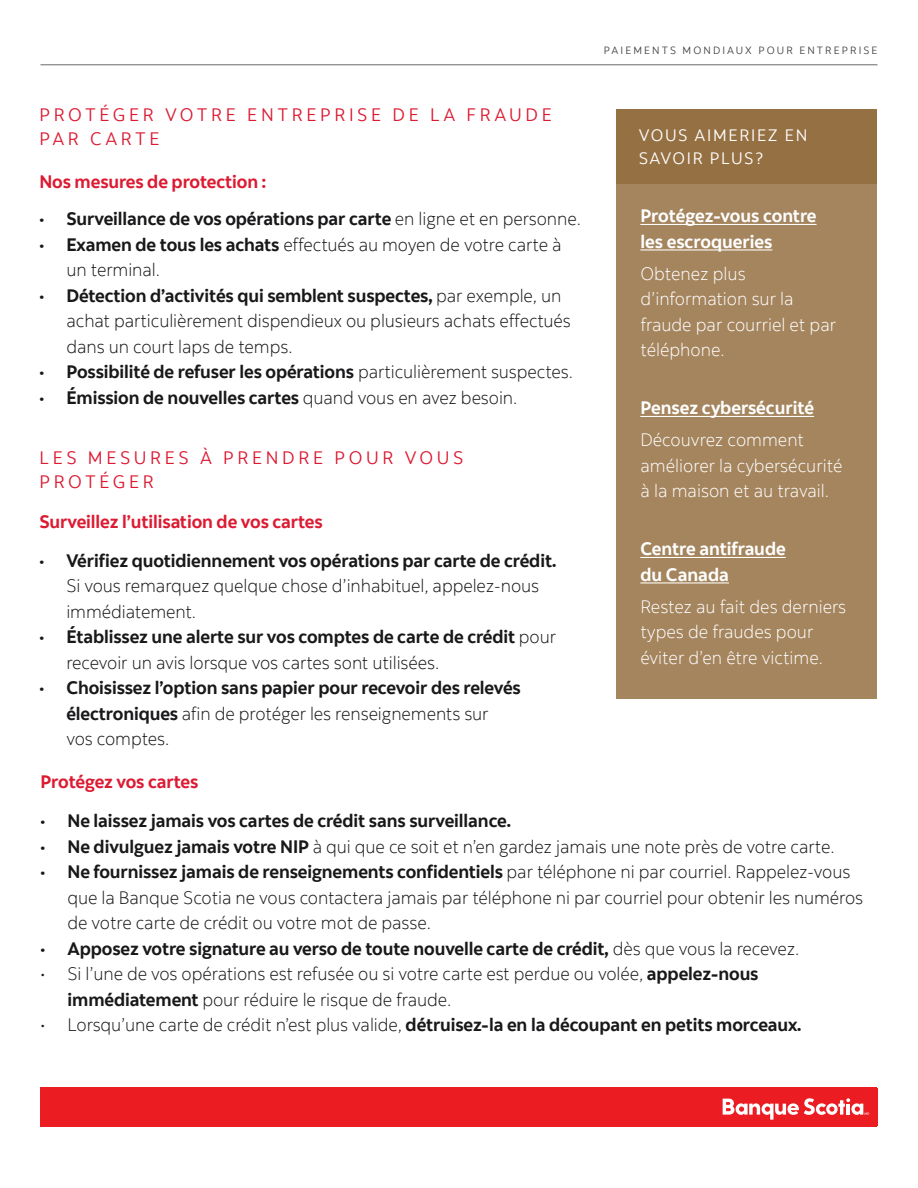
<style>
.page{position:relative;width:918px;height:1188px;background:#fff}
.page>*{position:absolute;margin:0;border:0;box-sizing:border-box;transform-origin:0 0}
.t1{font:300 18px/25.5px "Scotia";letter-spacing:-.005em;color:#181719}
.t2{font:700 18px/25.5px "Scotia";letter-spacing:-.005em;color:#181719}
.t3{font:300 18px/25.5px "Scotia";color:#fff}
.t4{font:700 18px/25.5px "Scotia";color:#fff}
.t5{font:18px/24px "Scotia";letter-spacing:.2em;color:#dc1a32}
.t6{font:700 18px "Scotia";letter-spacing:-.005em;color:#dc1a32}
.t7{font:16.5px/22.5px "Scotia";letter-spacing:.1em;color:#fff}
.t8{font:10.5px "Scotia";letter-spacing:.2em;color:#464445}
.s1{font-size:14.25px}
.s2{font-weight:300}
.s3{font-weight:700;font-size:14.25px}
.s4{font-weight:700}
.s5{font-weight:300;font-size:14.25px}
</style>
<div class="page">
<hr style="left:40px;top:65px;width:838px;height:1px;background:#6b696a">
<div style="left:616px;top:183px;width:262px;height:516px;background:#a5855e"></div>
<hr style="left:640px;top:224px;width:177px;height:1px;background:#fff">
<hr style="left:640px;top:249px;width:132px;height:1px;background:#fff">
<hr style="left:640px;top:416px;width:174px;height:1px;background:#fff">
<hr style="left:640px;top:557px;width:146px;height:1px;background:#fff">
<hr style="left:640px;top:582px;width:89px;height:1px;background:#fff">
<div style="left:616px;top:109px;width:262px;height:75px;background:#957042"></div>
<div style="left:40px;top:1088px;width:838px;height:39px;background:#eb1d23"></div>
<svg style="left:723px;top:1098px;width:146px;height:22px"></svg>
<p class="t5" style="left:39px;top:103px;width:514px">PROTÉGER VOTRE ENTREPRISE DE LA FRAUDE<br>PAR CARTE</p>
<p class="t6" style="left:39px;top:170px;width:228px">Nos mesures de protection :</p>
<p class="t2" style="left:39px;top:206px;width:543px"><span class="s1">•</span> Surveillance de vos opérations par carte <span class="s2">en ligne et en personne.</span></p>
<p class="t1" style="left:66px;top:231px;width:497px;text-indent:-27px"><span class="s3">•</span> <span class="s4">Examen de tous les achats</span> effectués au moyen de votre carte à un terminal.</p>
<p class="t1" style="left:66px;top:282px;width:506px;text-indent:-27px"><span class="s3">•</span> <span class="s4">Détection d’activités qui semblent suspectes,</span> par exemple, un achat particulièrement dispendieux ou plusieurs achats effectués dans un court laps de temps.</p>
<p class="t2" style="left:39px;top:359px;width:535px"><span class="s1">•</span> Possibilité de refuser les opérations <span class="s2">particulièrement suspectes.</span></p>
<p class="t2" style="left:39px;top:385px;width:480px"><span class="s1">•</span> Émission de nouvelles cartes <span class="s2">quand vous en avez besoin.</span></p>
<p class="t5" style="left:39px;top:446px;width:425px">LES MESURES À PRENDRE POUR VOUS<br>PROTÉGER</p>
<p class="t6" style="left:39px;top:510px;width:285px">Surveillez l’utilisation de vos cartes</p>
<p class="t1" style="left:66px;top:548px;width:491px;text-indent:-27px"><span class="s3">•</span> <span class="s4">Vérifiez quotidiennement vos opérations par carte de crédit.<br></span>Si vous remarquez quelque chose d’inhabituel, appelez-nous immédiatement.</p>
<p class="t1" style="left:66px;top:624px;width:491px;text-indent:-27px"><span class="s3">•</span> <span class="s4">Établissez une alerte sur vos comptes de carte de crédit</span> pour recevoir un avis lorsque vos cartes sont utilisées.</p>
<p class="t2" style="left:66px;top:675px;width:456px;text-indent:-27px"><span class="s1">•</span> Choisissez l’option sans papier pour recevoir des relevés électroniques <span class="s2">afin de protéger les renseignements sur<br>vos comptes.</span></p>
<p class="t8" style="left:604px;top:44px;width:275px">PAIEMENTS MONDIAUX POUR ENTREPRISE</p>
<p class="t7" style="left:639px;top:124px;width:170px">VOUS AIMERIEZ EN<br>SAVOIR PLUS?</p>
<p class="t4" style="left:640px;top:203px;width:178px">Protégez-vous contre les escroqueries</p>
<p class="t3" style="left:640px;top:261px;width:197px">Obtenez plus d’information sur la fraude par courriel et par téléphone.</p>
<p class="t4" style="left:640px;top:395px;width:175px">Pensez cybersécurité</p>
<p class="t3" style="left:640px;top:427px;width:204px">Découvrez comment améliorer la cybersécurité à la maison et au travail.</p>
<p class="t4" style="left:640px;top:536px;width:147px">Centre antifraude du Canada</p>
<p class="t3" style="left:640px;top:594px;width:207px">Restez au fait des derniers types de fraudes pour éviter d’en être victime.</p>
<p class="t6" style="left:40px;top:771px;width:159px">Protégez vos cartes</p>
<p class="t2" style="left:40px;top:808px;width:472px"><span class="s1">•</span> Ne laissez jamais vos cartes de crédit sans surveillance.</p>
<p class="t1" style="left:40px;top:834px;width:796px"><span class="s3">•</span> <span class="s4">Ne divulguez jamais votre NIP</span> à qui que ce soit et n’en gardez jamais une note près de votre carte.</p>
<p class="t1" style="left:68px;top:859px;width:797px;text-indent:-27px"><span class="s3">•</span> <span class="s4">Ne fournissez jamais de renseignements confidentiels</span> par téléphone ni par courriel. Rappelez-vous que la Banque Scotia ne vous contactera jamais par téléphone ni par courriel pour obtenir les numéros de votre carte de crédit ou votre mot de passe.</p>
<p class="t2" style="left:40px;top:936px;width:760px"><span class="s1">•</span> Apposez votre signature au verso de toute nouvelle carte de crédit, <span class="s2">dès que vous la recevez.</span></p>
<p class="t1" style="left:68px;top:961px;width:693px;text-indent:-27px"><span class="s1">•</span> Si l’une de vos opérations est refusée ou si votre carte est perdue ou volée, <span class="s4">appelez-nous immédiatement</span> pour réduire le risque de fraude.</p>
<p class="t2" style="left:40px;top:1012px;width:762px"><span class="s5">•</span> <span class="s2">Lorsqu’une carte de crédit n’est plus valide,</span> détruisez-la en la découpant en petits morceaux.</p>
</div>
